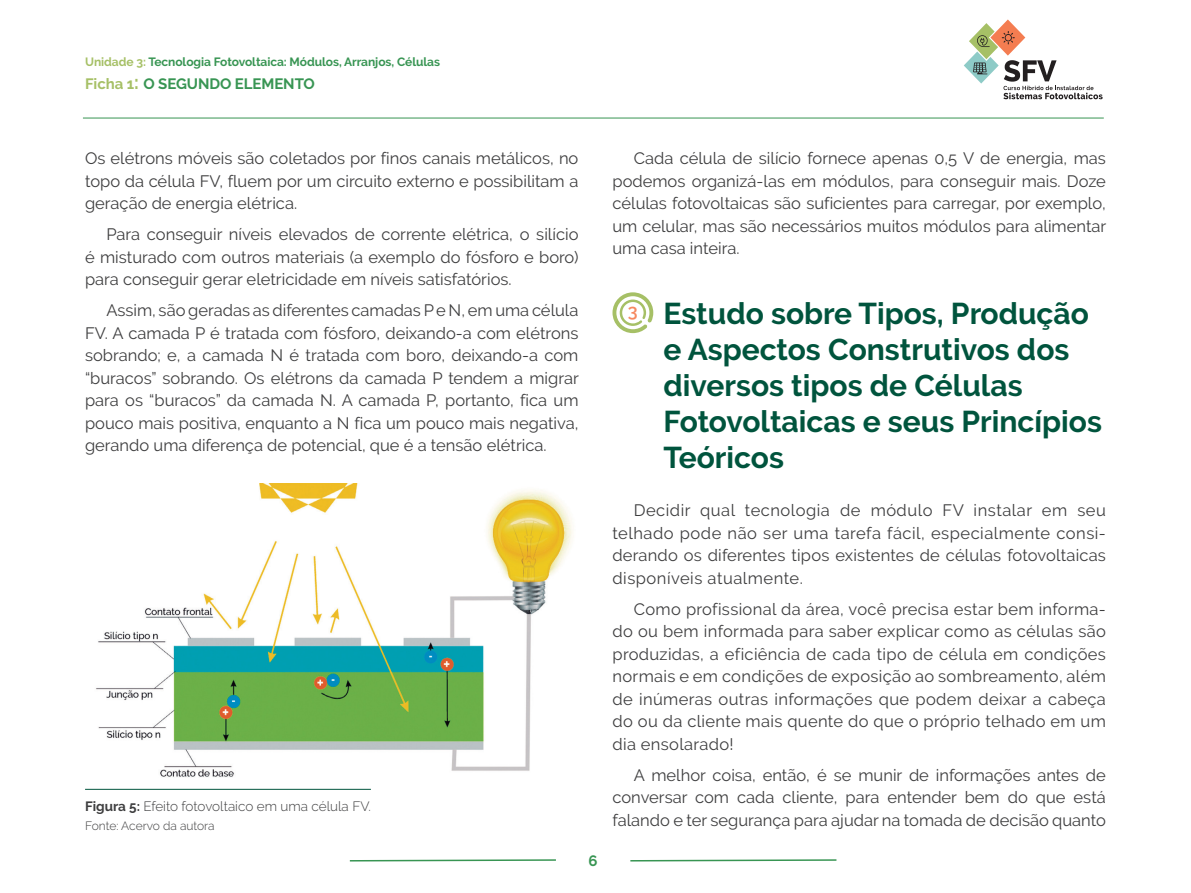
<style>
.page{position:relative;width:1191px;height:893px;background:#fff}
.page>*{position:absolute;margin:0;border:0;box-sizing:border-box;transform-origin:0 0}
.TIT_2_Secundario_rec{font:700 30px/36px "Raleway";color:#00543d}
.t1{font:600 18px "Raleway";color:#f68960}
.Texto_Corrido{font:16.5px/22.5px "Raleway";color:#3e3e3f;text-align:justify}
.t2{font:700 15px "Raleway";letter-spacing:-.005em;color:#389553}
.Legenda_linha_com_fo{font:300 13.5px "Raleway";color:#3e3e3f}
.t3{font:700 12px "Raleway";letter-spacing:-.005em;color:#389553}
.Fonte_sem_linha{font:300 12px "Raleway";letter-spacing:-.005em;color:#3e3e3f}
.s1{color:#a6c066}
.s2{font-size:19.5px;color:#a6c066}
.s3{font-weight:700}
</style>
<div class="page">
<svg style="left:964px;top:19px;width:138px;height:80px"></svg>
<hr style="left:83px;top:118px;width:1020px;height:1px;background:#389553">
<svg style="left:349px;top:859px;width:207px;height:3px"></svg>
<svg style="left:630px;top:859px;width:207px;height:3px"></svg>
<hr style="left:85px;top:789px;width:286px;height:1px;background:#00543d">
<img style="left:96px;top:484px;width:477px;height:293px">
<svg style="left:612px;top:292px;width:41px;height:41px"></svg>
<p class="t3" style="left:85px;top:54px;width:356px"><span class="s1">Unidade 3:</span> Tecnologia Fotovoltaica: Módulos, Arranjos, Células</p>
<p class="t2" style="left:85px;top:75px;width:231px"><span class="s1">Ficha 1</span><span class="s2">:</span> O SEGUNDO ELEMENTO</p>
<p class="Texto_Corrido" style="left:85px;top:147px;width:495px">Os elétrons móveis são coletados por finos canais metálicos, no topo da célula FV, fluem por um circuito externo e possibilitam a geração de energia elétrica.</p>
<p class="Texto_Corrido" style="left:85px;top:223px;width:495px;text-indent:21px">Para conseguir níveis elevados de corrente elétrica, o silício é misturado com outros materiais (a exemplo do fósforo e boro) para conseguir gerar eletricidade em níveis satisfatórios.</p>
<p class="Texto_Corrido" style="left:85px;top:299px;width:495px;text-indent:21px">Assim, são geradas as diferentes camadas P e N, em uma célula FV. A camada P é tratada com fósforo, deixando-a com elétrons sobrando; e, a camada N é tratada com boro, deixando-a com “buracos” sobrando. Os elétrons da camada P tendem a migrar para os “buracos” da camada N. A camada P, portanto, fica um pouco mais positiva, enquanto a N fica um pouco mais negativa, gerando uma diferença de potencial, que é a tensão elétrica.</p>
<p class="Legenda_linha_com_fo" style="left:85px;top:798px;width:287px"><span class="s3">Figura 5:</span> Efeito fotovoltaico em uma célula FV.</p>
<p class="Fonte_sem_linha" style="left:85px;top:818px;width:131px">Fonte: Acervo da autora</p>
<p class="t2" style="left:588px;top:852px;width:11px">6</p>
<p class="Texto_Corrido" style="left:612px;top:147px;width:495px;text-indent:21px">Cada célula de silício fornece apenas 0,5 V de energia, mas podemos organizá-las em módulos, para conseguir mais. Doze células fotovoltaicas são suficientes para carregar, por exemplo, um celular, mas são necessários muitos módulos para alimentar uma casa inteira.</p>
<p class="TIT_2_Secundario_rec" style="left:663px;top:296px;width:440px">Estudo sobre Tipos, Produção e Aspectos Construtivos dos diversos tipos de Células<br>Fotovoltaicas e seus Princípios<br>Teóricos</p>
<p class="Texto_Corrido" style="left:612px;top:499px;width:495px;text-indent:21px">Decidir qual tecnologia de módulo FV instalar em seu telhado pode não ser uma tarefa fácil, especialmente consi&shy;derando os diferentes tipos existentes de células fotovoltaicas disponíveis atualmente.</p>
<p class="Texto_Corrido" style="left:612px;top:598px;width:495px;text-indent:21px">Como profissional da área, você precisa estar bem informa&shy;do ou bem informada para saber explicar como as células são produzidas, a eficiência de cada tipo de célula em condições normais e em condições de exposição ao sombreamento, além de inúmeras outras informações que podem deixar a cabeça do ou da cliente mais quente do que o próprio telhado em um dia ensolarado!</p>
<p class="Texto_Corrido" style="left:612px;top:764px;width:495px;text-indent:21px">A melhor coisa, então, é se munir de informações antes de conversar com cada cliente, para entender bem do que está falando e ter segurança para ajudar na tomada de decisão quanto</p>
<p class="t1" style="left:628px;top:300px;width:11px">3</p>
</div>
